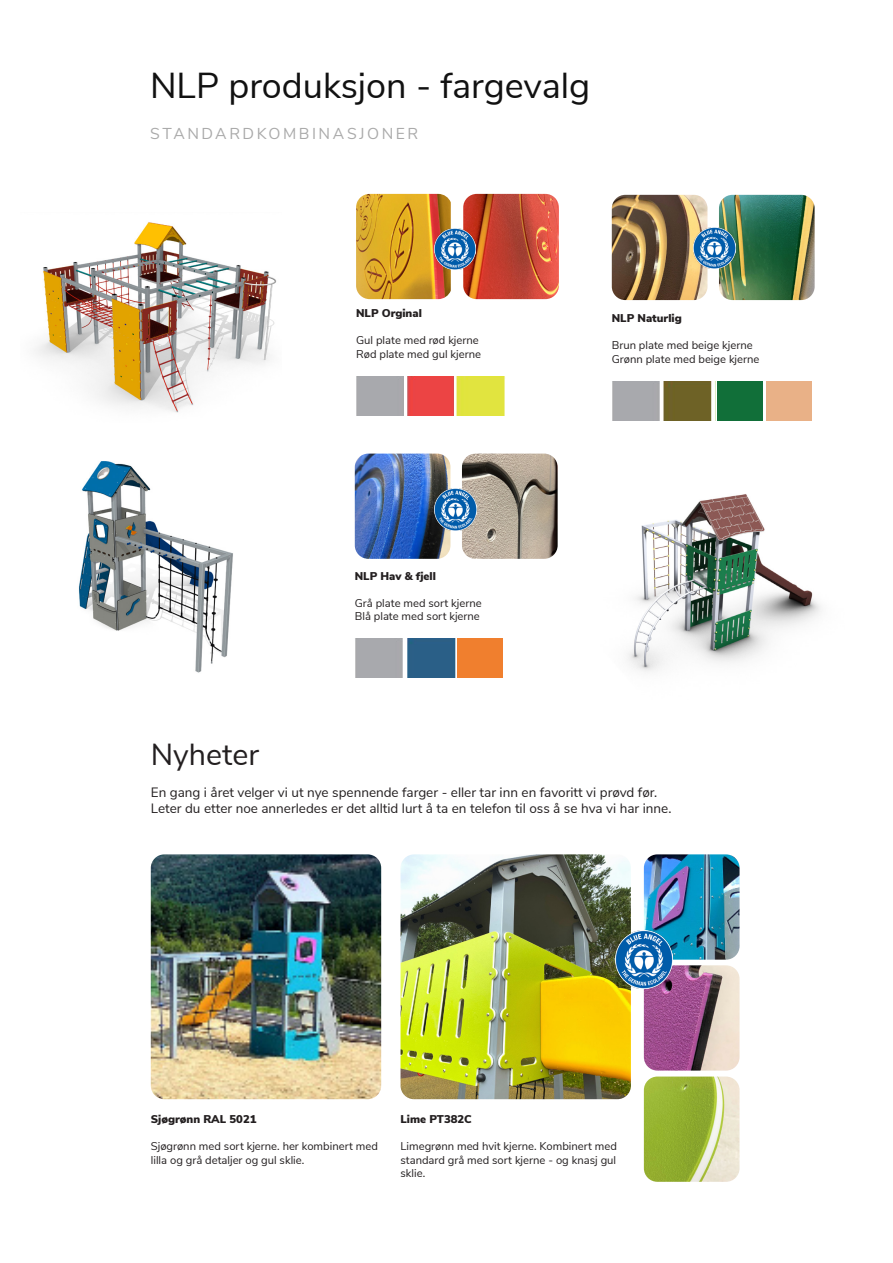
<style>
.page{position:relative;width:893px;height:1263px;background:#fff}
.page>*{position:absolute;margin:0;border:0;box-sizing:border-box;transform-origin:0 0}
.Page_Title{font:36px "Nunito Sans";color:#111}
.t1{font:30.3px "Nunito Sans";color:#231f20}
.Sub_Header{font:15.75px "Nunito Sans";letter-spacing:.16em;color:#aaa}
.t2{font:13.5px "Nunito Sans";color:#231f20}
.t3{font:11.25px/13.5px "Nunito Sans";color:#231f20}
.t4{font:900 11.25px "Nunito Sans";color:#231f20}
</style>
<div class="page">
<img style="left:34px;top:222px;width:243px;height:191px">
<img style="left:79px;top:461px;width:154px;height:212px">
<img style="left:627px;top:494px;width:194px;height:178px">
<img style="left:356px;top:194px;width:95px;height:105px">
<img style="left:463px;top:194px;width:96px;height:105px">
<img style="left:355px;top:454px;width:95px;height:105px">
<img style="left:462px;top:454px;width:96px;height:105px">
<img style="left:612px;top:195px;width:95px;height:105px">
<img style="left:719px;top:195px;width:96px;height:105px">
<img style="left:407px;top:376px;width:98px;height:40px">
<img style="left:407px;top:638px;width:51px;height:40px">
<div style="left:663px;top:381px;width:49px;height:39px;background:#6e6226"></div>
<div style="left:458px;top:638px;width:45px;height:40px;background:#f07f2e"></div>
<div style="left:767px;top:381px;width:45px;height:39px;background:#e9b187"></div>
<div style="left:355px;top:638px;width:48px;height:40px;background:#a8a9ad"></div>
<div style="left:356px;top:376px;width:48px;height:40px;background:#a8a9ad"></div>
<div style="left:612px;top:381px;width:48px;height:39px;background:#a8a9ad"></div>
<div style="left:717px;top:381px;width:45px;height:39px;background:#116f39"></div>
<img style="left:434px;top:228px;width:42px;height:42px">
<img style="left:435px;top:489px;width:41px;height:42px">
<img style="left:694px;top:227px;width:42px;height:42px">
<img style="left:644px;top:965px;width:95px;height:105px">
<img style="left:400px;top:854px;width:231px;height:245px">
<img style="left:644px;top:1076px;width:95px;height:106px">
<img style="left:151px;top:854px;width:230px;height:245px">
<img style="left:644px;top:854px;width:95px;height:106px">
<img style="left:615px;top:930px;width:58px;height:58px">
<p class="Page_Title" style="left:150px;top:60px;width:442px">NLP produksjon - fargevalg</p>
<p class="Sub_Header" style="left:150px;top:122px;width:270px">STANDARDKOMBINASJONER</p>
<p class="t4" style="left:356px;top:305px;width:67px">NLP Orginal</p>
<p class="t3" style="left:356px;top:333px;width:124px">Gul plate med rød kjerne</p>
<p class="t3" style="left:356px;top:347px;width:127px">Rød plate med gul kjerne</p>
<p class="t4" style="left:612px;top:310px;width:71px">NLP Naturlig</p>
<p class="t3" style="left:612px;top:338px;width:142px">Brun plate med beige kjerne</p>
<p class="t3" style="left:612px;top:352px;width:149px">Grønn plate med beige kjerne</p>
<p class="t4" style="left:355px;top:568px;width:83px">NLP Hav &amp; fjell</p>
<p class="t3" style="left:355px;top:596px;width:128px">Grå plate med sort kjerne</p>
<p class="t3" style="left:355px;top:609px;width:127px">Blå plate med sort kjerne</p>
<p class="t1" style="left:151px;top:732px;width:110px">Nyheter</p>
<p class="t2" style="left:151px;top:782px;width:508px">En gang i året velger vi ut nye spennende farger - eller tar inn en favoritt vi prøvd før.</p>
<p class="t2" style="left:151px;top:799px;width:522px">Leter du etter noe annerledes er det alltid lurt å ta en telefon til oss å se hva vi har inne.</p>
<p class="t4" style="left:151px;top:1111px;width:107px">Sjøgrønn RAL 5021</p>
<p class="t3" style="left:151px;top:1139px;width:229px">Sjøgrønn med sort kjerne. her kombinert med lilla og grå detaljer og gul sklie.</p>
<p class="t4" style="left:400px;top:1111px;width:73px">Lime PT382C</p>
<p class="t3" style="left:400px;top:1139px;width:218px;text-align:justify">Limegrønn med hvit kjerne. Kombinert med standard grå med sort kjerne - og knasj gul sklie.</p>
</div>
